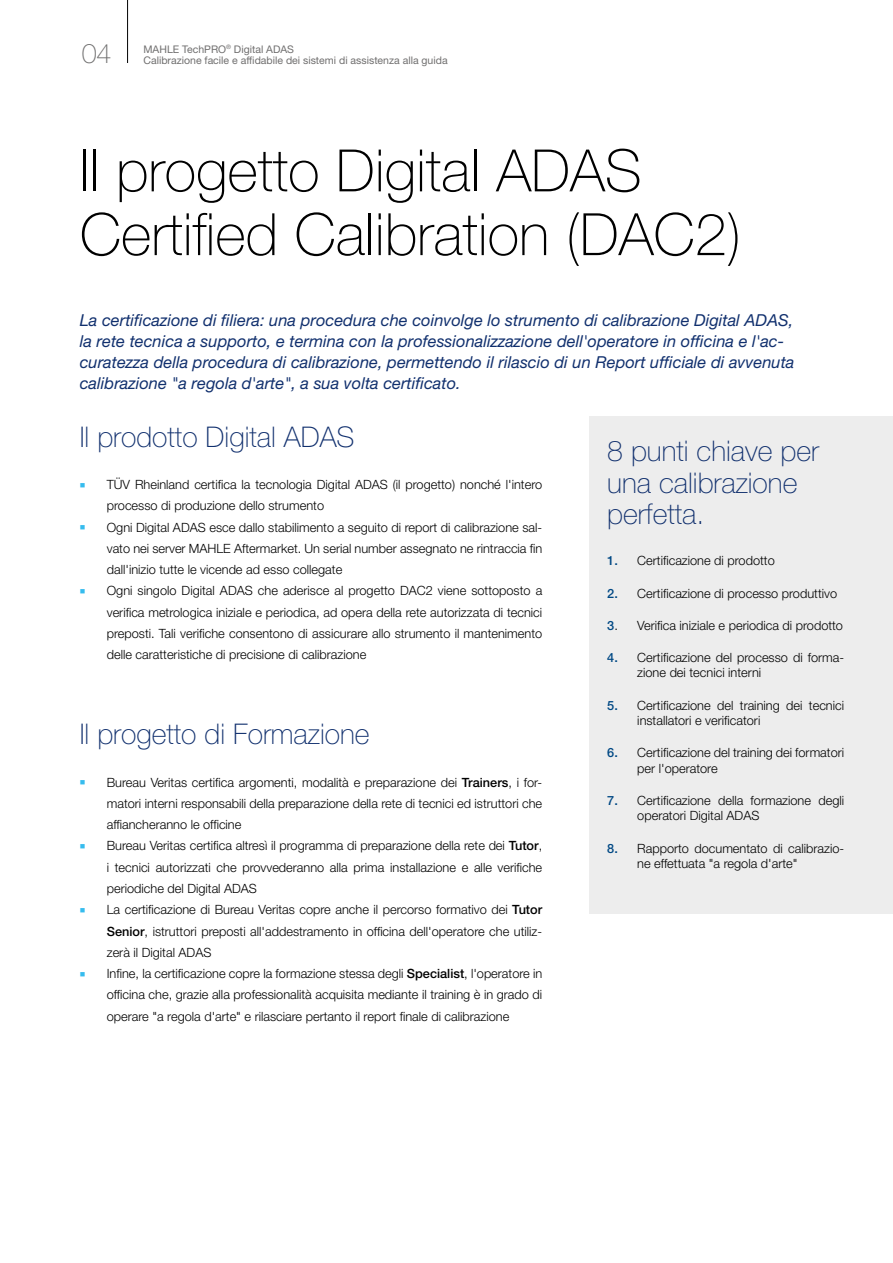
<style>
.page{position:relative;width:893px;height:1263px;background:#fff}
.page>*{position:absolute;margin:0;border:0;box-sizing:border-box;transform-origin:0 0}
.t1{font:100 58.5px/63.8px "Helvetica Neue LT Pro";color:#000}
.t2{font:100 28.5px/31.5px "Helvetica Neue LT Pro";color:#11306e}
.t3{font:100 27px "Helvetica Neue LT Pro";color:#706f6f}
.t4{font:italic 16.5px/21px "Helvetica Neue LT Std";color:#11306e}
.t5{font:300 12.75px/21.3px "Helvetica Neue LT Pro";color:#000}
.t6{font:10.5px "Helvetica Neue LT Std";color:#706f6f}
.s1{color:#36bcee}
.s2{font-weight:500}
.s3{font-weight:500;color:#004884}
</style>
<div class="page">
<div style="left:590px;top:416px;width:303px;height:498px;background:#ededed"></div>
<hr style="left:127px;top:0;width:1px;height:63px;background:#000">
<h3 class="t3" style="left:82px;top:37px;width:31px">04</h3>
<p class="t6" style="left:144px;top:43px;width:152px">MAHLE TechPRO<sup>®</sup> Digital ADAS</p>
<p class="t6" style="left:144px;top:54px;width:306px">Calibrazione facile e affidabile dei sistemi di assistenza alla guida</p>
<h1 class="t1" style="left:80px;top:138px;width:663px">Il progetto Digital ADAS<br>Certified Calibration (DAC2)</h1>
<p class="t4" style="left:80px;top:309px;width:716px">La certificazione di filiera: una procedura che coinvolge lo strumento di calibrazione Digital ADAS, la rete tecnica a supporto, e termina con la professionalizzazione dell'operatore in officina e l'ac&shy;curatezza della procedura di calibrazione, permettendo il rilascio di un Report ufficiale di avvenuta calibrazione "a regola d'arte", a sua volta certificato.</p>
<h2 class="t2" style="left:80px;top:420px;width:276px">Il prodotto Digital ADAS</h2>
<p class="t5" style="left:107px;top:474px;width:437px;text-indent:-27px"><span class="s1">■</span> TÜV Rheinland certifica la tecnologia Digital ADAS (il progetto) nonché l'intero processo di produzione dello strumento</p>
<p class="t5" style="left:107px;top:516px;width:437px;text-align:justify;text-indent:-27px"><span class="s1">■</span> Ogni Digital ADAS esce dallo stabilimento a seguito di report di calibrazione sal&shy;vato nei server MAHLE Aftermarket. Un serial number assegnato ne rintraccia fin dall'inizio tutte le vicende ad esso collegate</p>
<p class="t5" style="left:107px;top:580px;width:437px;text-align:justify;text-indent:-27px"><span class="s1">■</span> Ogni singolo Digital ADAS che aderisce al progetto DAC2 viene sottoposto a verifica metrologica iniziale e periodica, ad opera della rete autorizzata di tecnici preposti. Tali verifiche consentono di assicurare allo strumento il mantenimento delle caratteristiche di precisione di calibrazione</p>
<h2 class="t2" style="left:80px;top:718px;width:291px">Il progetto di Formazione</h2>
<p class="t5" style="left:107px;top:771px;width:437px;text-align:justify;text-indent:-27px"><span class="s1">■</span> Bureau Veritas certifica argomenti, modalità e preparazione dei <span class="s2">Trainers</span>, i for&shy;matori interni responsabili della preparazione della rete di tecnici ed istruttori che affiancheranno le officine</p>
<p class="t5" style="left:107px;top:835px;width:437px;text-align:justify;text-indent:-27px"><span class="s1">■</span> Bureau Veritas certifica altresì il programma di preparazione della rete dei <span class="s2">Tutor</span>, i tecnici autorizzati che provvederanno alla prima installazione e alle verifiche periodiche del Digital ADAS</p>
<p class="t5" style="left:107px;top:899px;width:437px;text-align:justify;text-indent:-27px"><span class="s1">■</span> La certificazione di Bureau Veritas copre anche il percorso formativo dei <span class="s2">Tutor Senior</span>, istruttori preposti all'addestramento in officina dell'operatore che utiliz&shy;zerà il Digital ADAS</p>
<p class="t5" style="left:107px;top:962px;width:437px;text-align:justify;text-indent:-27px"><span class="s1">■</span> Infine, la certificazione copre la formazione stessa degli <span class="s2">Specialist</span>, l'operatore in officina che, grazie alla professionalità acquisita mediante il training è in grado di operare "a regola d'arte" e rilasciare pertanto il report finale di calibrazione</p>
<h2 class="t2" style="left:607px;top:435px;width:213px">8 punti chiave per una calibrazione perfetta.</h2>
<p class="t5" style="left:607px;top:550px;width:169px"><span class="s3">1.</span> Certificazione di prodotto</p>
<p class="t5" style="left:607px;top:582px;width:231px"><span class="s3">2.</span> Certificazione di processo produttivo</p>
<p class="t5" style="left:607px;top:614px;width:237px"><span class="s3">3</span>. Verifica iniziale e periodica di prodotto</p>
<p class="t5" style="left:637px;top:650px;width:208px;line-height:15.3px;text-indent:-30px"><span class="s3">4.</span> Certificazione del processo di forma&shy;zione dei tecnici interni</p>
<p class="t5" style="left:637px;top:697px;width:208px;line-height:15.3px;text-indent:-30px"><span class="s3">5.</span> Certificazione del training dei tecnici installatori e verificatori</p>
<p class="t5" style="left:637px;top:745px;width:208px;line-height:15.3px;text-indent:-30px"><span class="s3">6.</span> Certificazione del training dei formatori per l'operatore</p>
<p class="t5" style="left:637px;top:792px;width:208px;line-height:15.3px;text-indent:-30px"><span class="s3">7.</span> Certificazione della formazione degli operatori Digital ADAS</p>
<p class="t5" style="left:637px;top:840px;width:208px;line-height:15.3px;text-indent:-30px"><span class="s3">8.</span> Rapporto documentato di calibrazio&shy;ne effettuata "a regola d'arte"</p>
</div>
